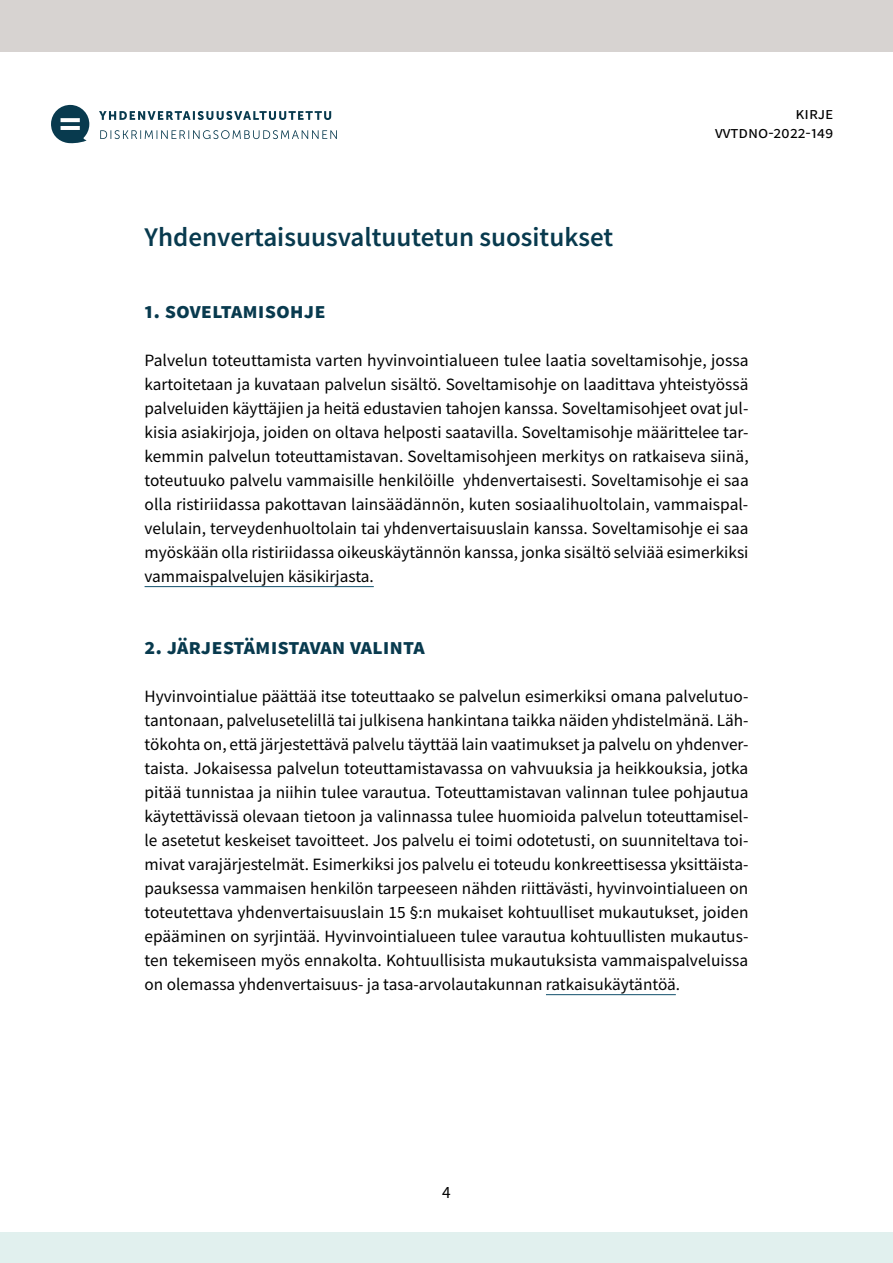
<style>
.page{position:relative;width:893px;height:1263px;background:#fff}
.page>*{position:absolute;margin:0;border:0;box-sizing:border-box;transform-origin:0 0}
.Alaotsikko_1_1_H2{font:600 27px "Source Sans Pro";color:#083a4e}
.Alaotsikko_1_1_1_H2{font:700 22.5px "Source Sans Pro";color:#083a4e}
.Leipis_tasapalsta_11pt_P{font:17.25px/24px "Source Sans Pro";color:#000;text-align:justify}
</style>
<div class="page">
<div style="left:0;top:0;width:893px;height:51px;background:#d7d3d1"></div>
<svg style="left:51px;top:105px;width:39px;height:39px"></svg>
<svg style="left:100px;top:130px;width:237px;height:9px"></svg>
<svg style="left:99px;top:111px;width:232px;height:9px"></svg>
<div style="left:0;top:1233px;width:893px;height:30px;background:#e1f0ee"></div>
<hr style="left:145px;top:586px;width:229px;height:1px;background:#2b637c">
<hr style="left:546px;top:994px;width:130px;height:1px;background:#2b637c">
<h2 class="Alaotsikko_1_1_H2" style="left:145px;top:219px;width:470px">Yhdenvertaisuusvaltuutetun suositukset</h2>
<p class="Leipis_tasapalsta_11pt_P" style="left:715px;top:103px;width:120px;line-height:19.5px;text-align:right">kirje<br>VVTDno-2022-149</p>
<h2 class="Alaotsikko_1_1_1_H2" style="left:145px;top:295px;width:183px">1. Soveltamisohje</h2>
<p class="Leipis_tasapalsta_11pt_P" style="left:145px;top:348px;width:606px">Palvelun toteuttamista varten hyvinvointialueen tulee laatia soveltamisohje, jossa kartoitetaan ja kuvataan palvelun sisältö. Soveltamisohje on laadittava yhteistyössä palveluiden käyttäjien ja heitä edustavien tahojen kanssa. Soveltamisohjeet ovat jul&shy;kisia asiakirjoja, joiden on oltava helposti saatavilla. Soveltamisohje määrittelee tar&shy;kemmin palvelun toteuttamistavan. Soveltamisohjeen merkitys on ratkaiseva siinä, toteutuuko palvelu vammaisille henkilöille yhdenvertaisesti. Soveltamisohje ei saa olla ristiriidassa pakottavan lainsäädännön, kuten sosiaalihuoltolain, vammaispal&shy;velulain, terveydenhuoltolain tai yhdenvertaisuuslain kanssa. Soveltamisohje ei saa myöskään olla ristiriidassa oikeuskäytännön kanssa, jonka sisältö selviää esimerkiksi vammaispalvelujen käsikirjasta.</p>
<h2 class="Alaotsikko_1_1_1_H2" style="left:145px;top:631px;width:282px">2. Järjestämistavan valinta</h2>
<p class="Leipis_tasapalsta_11pt_P" style="left:145px;top:684px;width:606px">Hyvinvointialue päättää itse toteuttaako se palvelun esimerkiksi omana palvelutuo&shy;tantonaan, palvelusetelillä tai julkisena hankintana taikka näiden yhdistelmänä. Läh&shy;tökohta on, että järjestettävä palvelu täyttää lain vaatimukset ja palvelu on yhdenver&shy;taista. Jokaisessa palvelun toteuttamistavassa on vahvuuksia ja heikkouksia, jotka pitää tunnistaa ja niihin tulee varautua. Toteuttamistavan valinnan tulee pohjautua käytettävissä olevaan tietoon ja valinnassa tulee huomioida palvelun toteuttamisel&shy;le asetetut keskeiset tavoitteet. Jos palvelu ei toimi odotetusti, on suunniteltava toi&shy;mivat varajärjestelmät. Esimerkiksi jos palvelu ei toteudu konkreettisessa yksittäista&shy;pauksessa vammaisen henkilön tarpeeseen nähden riittävästi, hyvinvointialueen on toteutettava yhdenvertaisuuslain 15 §:n mukaiset kohtuulliset mukautukset, joiden epääminen on syrjintää. Hyvinvointialueen tulee varautua kohtuullisten mukautus&shy;ten tekemiseen myös ennakolta. Kohtuullisista mukautuksista vammaispalveluissa on olemassa yhdenvertaisuus- ja tasa-arvolautakunnan ratkaisukäytäntöä.</p>
<p class="Leipis_tasapalsta_11pt_P" style="left:442px;top:1180px;width:10px">4</p>
</div>
